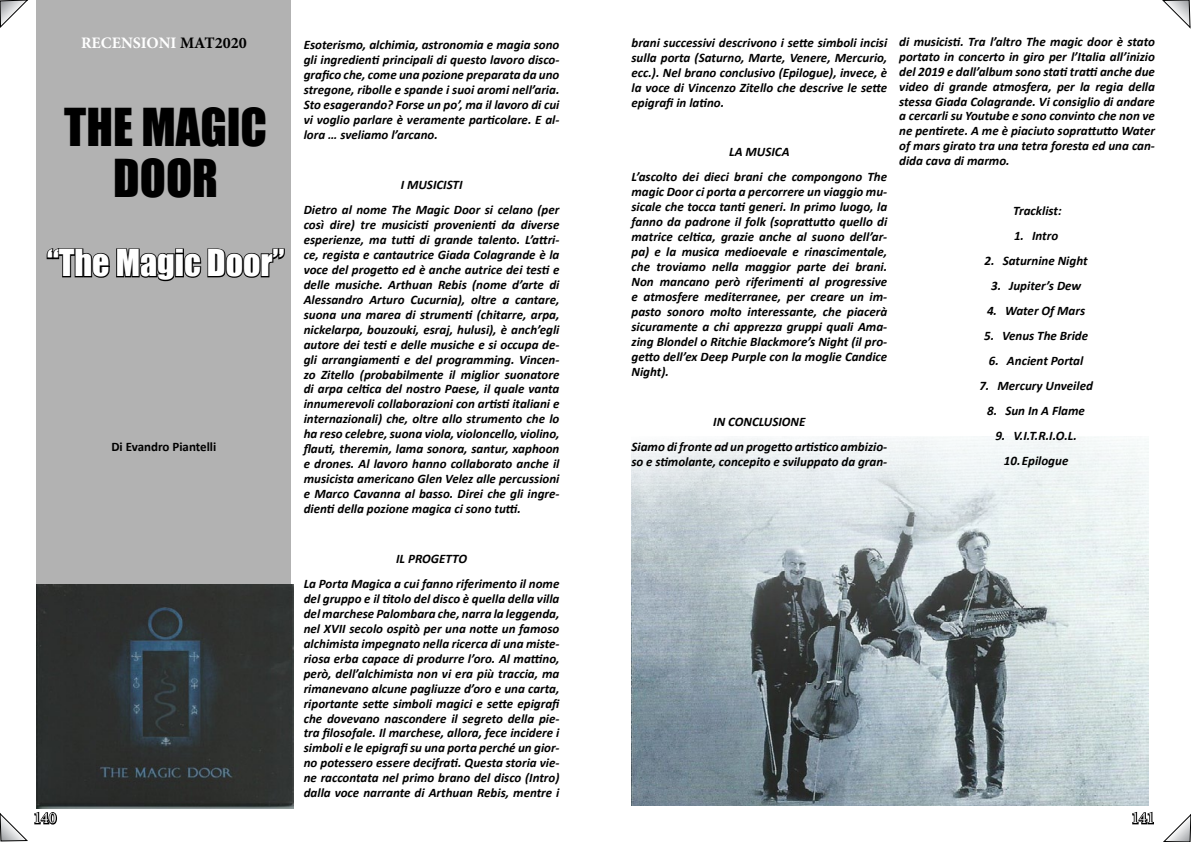
<style>
.page{position:relative;width:1191px;height:842px;background:#fff}
.page>*{position:absolute;margin:0;border:0;box-sizing:border-box;transform-origin:0 0}
.t1{font:48px/51px "Impact";color:#000;text-align:center}
.t2{font:34px "Impact";color:#fff}
.t3{font:700 16px "Minion Pro";color:#fff}
.t4{font:16px "Minion Pro";color:#fff}
.t5{font:italic 700 13px/14.9px "Calibri";color:#000;text-align:justify}
.t6{font:700 13px "Calibri";color:#000}
.s1{color:#000}
</style>
<div class="page">
<img style="left:631px;top:437px;width:517px;height:369px">
<div style="left:36px;top:0;width:255px;height:588px;background:#b2b2b2"></div>
<svg style="left:46px;top:248px;width:239px;height:34px"></svg>
<img style="left:36px;top:584px;width:257px;height:224px">
<svg style="left:1132px;top:811px;width:22px;height:14px"></svg>
<svg style="left:1163px;top:814px;width:28px;height:28px"></svg>
<svg style="left:1162px;top:0;width:29px;height:29px"></svg>
<svg style="left:0;top:812px;width:57px;height:30px"></svg>
<svg style="left:0;top:0;width:28px;height:28px"></svg>
<p class="t3" style="left:81px;top:31px;width:167px">RECENSIONI <span class="s1">MAT2020</span></p>
<p class="t5" style="left:304px;top:38px;width:257px">Esoterismo, alchimia, astronomia e magia sono gli ingredienti principali di questo lavoro disco&shy;grafico che, come una pozione preparata da uno stregone, ribolle e spande i suoi aromi nell’aria.<br>Sto esagerando? Forse un po’, ma il lavoro di cui vi voglio parlare è veramente particolare. E al&shy;lora … sveliamo l’arcano.</p>
<h1 class="t1" style="left:64px;top:100px;width:204px">THE MAGIC<br>DOOR</h1>
<p class="t5" style="left:304px;top:172px;width:257px;line-height:24.9px;text-align:center">I MUSICISTI<br>Dietro al nome The Magic Door si celano (per</p>
<p class="t5" style="left:304px;top:217px;width:257px">così dire) tre musicisti provenienti da diverse esperienze, ma tutti di grande talento. L’attri&shy;ce, regista e cantautrice Giada Colagrande è la voce del progetto ed è anche autrice dei testi e delle musiche. Arthuan Rebis (nome d’arte di Alessandro Arturo Cucurnia), oltre a cantare, suona una marea di strumenti (chitarre, arpa, nickelarpa, bouzouki, esraj, hulusi), è anch’egli autore dei testi e delle musiche e si occupa de&shy;gli arrangiamenti e del programming. Vincen&shy;zo Zitello (probabilmente il miglior suonatore di arpa celtica del nostro Paese, il quale vanta innumerevoli collaborazioni con artisti italiani e internazionali) che, oltre allo strumento che lo ha reso celebre, suona viola, violoncello, violino, flauti, theremin, lama sonora, santur, xaphoon e drones. Al lavoro hanno collaborato anche il musicista americano Glen Velez alle percussioni e Marco Cavanna al basso. Direi che gli ingre&shy;dienti della pozione magica ci sono tutti.</p>
<p class="t5" style="left:304px;top:546px;width:257px;line-height:24.9px;text-align:center">IL PROGETTO<br>La Porta Magica a cui fanno riferimento il nome</p>
<p class="t5" style="left:304px;top:591px;width:259px">del gruppo e il titolo del disco è quella della villa del marchese Palombara che, narra la leggenda, nel XVII secolo ospitò per una notte un famoso alchimista impegnato nella ricerca di una miste&shy;riosa erba capace di produrre l’oro. Al mattino, però, dell’alchimista non vi era più traccia, ma rimanevano alcune pagliuzze d’oro e una carta, riportante sette simboli magici e sette epigrafi che dovevano nascondere il segreto della pie&shy;tra filosofale. Il marchese, allora, fece incidere i simboli e le epigrafi su una porta perché un gior&shy;no potessero essere decifrati. Questa storia vie&shy;ne raccontata nel primo brano del disco (Intro) dalla voce narrante di Arthuan Rebis, mentre i</p>
<h2 class="t2" style="left:47px;top:237px;width:239px">“The Magic Door”</h2>
<p class="t6" style="left:111px;top:438px;width:106px">Di Evandro Piantelli</p>
<p class="t5" style="left:631px;top:35px;width:257px">brani successivi descrivono i sette simboli incisi sulla porta (Saturno, Marte, Venere, Mercurio, ecc.). Nel brano conclusivo (Epilogue), invece, è la voce di Vincenzo Zitello che descrive le sette epigrafi in latino.</p>
<p class="t5" style="left:631px;top:140px;width:257px;line-height:24.9px;text-align:center">LA MUSICA<br>L’ascolto dei dieci brani che compongono The</p>
<p class="t5" style="left:631px;top:185px;width:257px">magic Door ci porta a percorrere un viaggio mu&shy;sicale che tocca tanti generi. In primo luogo, la fanno da padrone il folk (soprattutto quello di matrice celtica, grazie anche al suono dell’ar&shy;pa) e la musica medioevale e rinascimentale, che troviamo nella maggior parte dei brani.<br>Non mancano però riferimenti al progressive e atmosfere mediterranee, per creare un im&shy;pasto sonoro molto interessante, che piacerà sicuramente a chi apprezza gruppi quali Ama&shy;zing Blondel o Ritchie Blackmore’s Night (il pro&shy;getto dell’ex Deep Purple con la moglie Candice Night).</p>
<p class="t5" style="left:631px;top:409px;width:257px;line-height:24.9px;text-align:center">IN CONCLUSIONE<br>Siamo di fronte ad un progetto artistico ambizio-</p>
<p class="t5" style="left:631px;top:454px;width:257px">so e stimolante, concepito e sviluppato da gran-</p>
<p class="t5" style="left:899px;top:34px;width:257px">di musicisti. Tra l’altro The magic door è stato portato in concerto in giro per l’Italia all’inizio del 2019 e dall’album sono stati tratti anche due video di grande atmosfera, per la regia della stessa Giada Colagrande. Vi consiglio di andare a cercarli su Youtube e sono convinto che non ve ne pentirete. A me è piaciuto soprattutto Water of mars girato tra una tetra foresta ed una can&shy;dida cava di marmo.</p>
<p class="t5" style="left:1013px;top:203px;width:50px">Tracklist:</p>
<p class="t5" style="left:1014px;top:228px;width:46px">1. Intro</p>
<p class="t5" style="left:984px;top:253px;width:104px">2. Saturnine Night</p>
<p class="t5" style="left:991px;top:278px;width:92px">3. Jupiter’s Dew</p>
<p class="t5" style="left:987px;top:303px;width:100px">4. Water Of Mars</p>
<p class="t5" style="left:984px;top:328px;width:106px">5. Venus The Bride</p>
<p class="t5" style="left:989px;top:353px;width:96px">6. Ancient Portal</p>
<p class="t5" style="left:979px;top:378px;width:115px">7. Mercury Unveiled</p>
<p class="t5" style="left:987px;top:403px;width:99px">8. Sun In A Flame</p>
<p class="t5" style="left:995px;top:423px;width:83px;line-height:24.9px;text-align:center">9. V.I.T.R.I.O.L.<br>10.Epilogue</p>
<p class="t4" style="left:34px;top:807px;width:25px">140</p>
<p class="t4" style="left:1131px;top:807px;width:25px">141</p>
</div>
